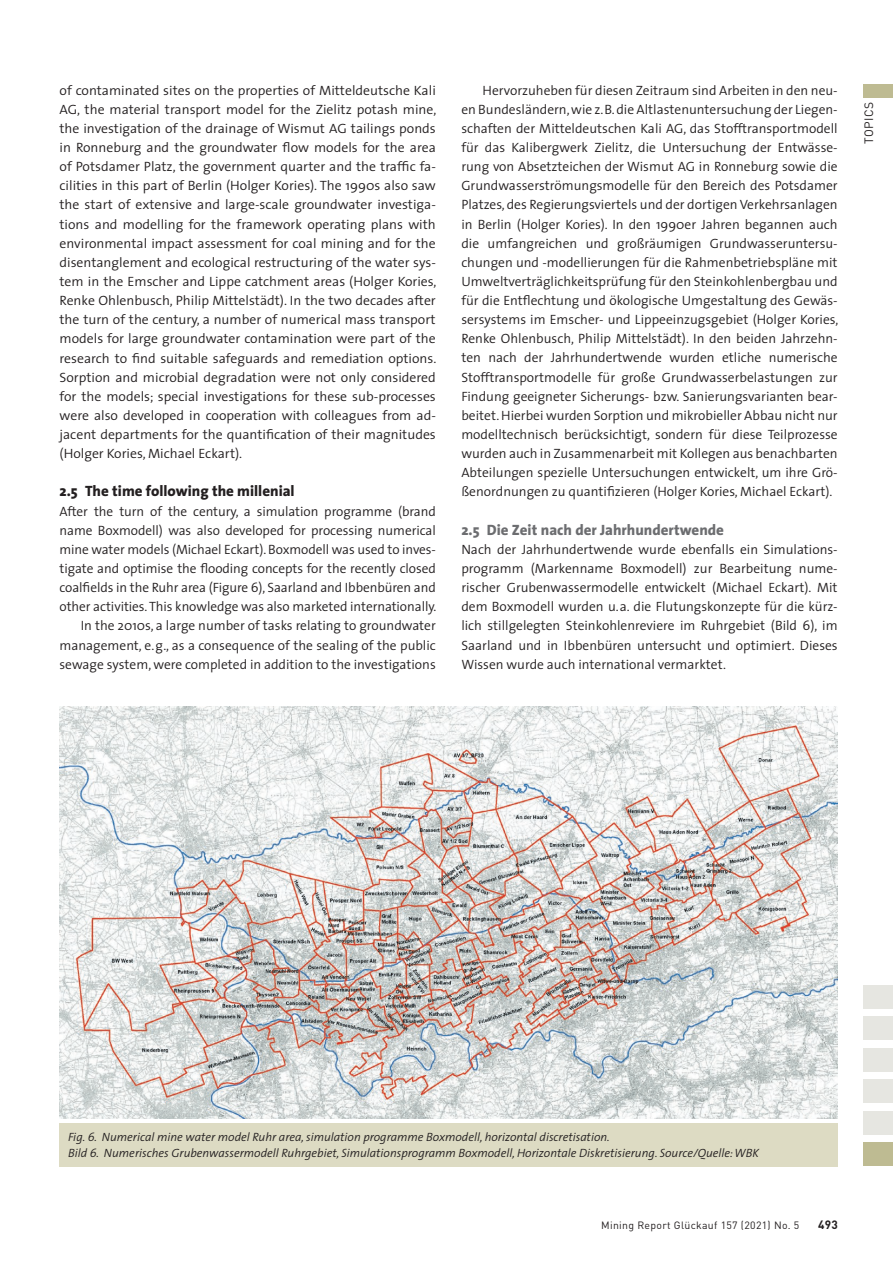
<style>
.page{position:relative;width:893px;height:1263px;background:#fff}
.page>*{position:absolute;margin:0;border:0;box-sizing:border-box;transform-origin:0 0}
.t1{font:800 15px "The Sans";color:#6c6d70}
.t2{font:800 15px "The Sans";color:#231f20}
.t3{font:300 13.5px/19.2px "The Sans";letter-spacing:-.005em;color:#231f20;text-align:justify}
.t4{font:italic 300 12px/16.5px "The Sans";color:#231f20}
.t5{font:12px "DIN";letter-spacing:.03em;color:#231f20}
.t6{font:700 12px "DIN";color:#231f20}
.t7{font:10.5px "DIN";letter-spacing:.03em;color:#231f20}
</style>
<div class="page">
<div style="left:863px;top:84px;width:30px;height:13px;background:#bebb92"></div>
<div style="left:863px;top:1016px;width:30px;height:24px;background:#e6e6e1"></div>
<div style="left:863px;top:985px;width:30px;height:24px;background:#e6e6e1"></div>
<div style="left:863px;top:1048px;width:30px;height:24px;background:#e6e6e1"></div>
<div style="left:863px;top:1079px;width:30px;height:24px;background:#e6e6e1"></div>
<div style="left:863px;top:1111px;width:30px;height:24px;background:#e6e6e1"></div>
<div style="left:863px;top:1142px;width:30px;height:24px;background:#bebb92"></div>
<img style="left:60px;top:706px;width:778px;height:413px">
<div style="left:60px;top:1123px;width:778px;height:43px;background:#dddbc3"></div>
<p class="t3" style="left:60px;top:80px;width:378px">of contaminated sites on the properties of Mitteldeutsche Kali AG, the material transport model for the Zielitz potash mine, the investigation of the drainage of Wismut AG tailings ponds in Ronneburg and the groundwater flow models for the area of Potsdamer Platz, the government quarter and the traffic fa&shy;cilities in this part of Berlin (Holger Kories). The 1990s also saw the start of extensive and large-scale groundwater investiga&shy;tions and modelling for the framework operating plans with environmental impact assessment for coal mining and for the disentanglement and ecological restructuring of the water sys&shy;tem in the Emscher and Lippe catchment areas (Holger Kories, Renke Ohlenbusch, Philip Mittelstädt). In the two decades after the turn of the century, a number of numerical mass transport models for large groundwater contamination were part of the research to find suitable safeguards and remediation options.<br>Sorption and microbial degradation were not only considered for the models; special investigations for these sub-processes were also developed in cooperation with colleagues from ad&shy;jacent departments for the quantification of their magnitudes (Holger Kories, Michael Eckart).</p>
<p class="t2" style="left:60px;top:479px;width:237px">2.5 The time following the millenial</p>
<p class="t3" style="left:60px;top:501px;width:378px;text-align:right">After the turn of the century, a simulation programme (brand name Boxmodell) was also developed for processing numerical mine water models (Michael Eckart). Boxmodell was used to inves&shy;tigate and optimise the flooding concepts for the recently closed coalfields in the Ruhr area (Figure 6), Saarland and Ibbenbüren and other activities. This knowledge was also marketed internationally.<br>In the 2010s, a large number of tasks relating to groundwater management, e.g., as a consequence of the sealing of the public sewage system, were completed in addition to the investigations</p>
<p class="t3" style="left:461px;top:80px;width:378px;text-indent:21px">Hervorzuheben für diesen Zeitraum sind Arbeiten in den neu&shy;en Bundesländern, wie z.B. die Altlastenuntersuchung der Liegen&shy;schaften der Mitteldeutschen Kali AG, das Stofftransportmodell für das Kalibergwerk Zielitz, die Untersuchung der Entwässe&shy;rung von Absetzteichen der Wismut AG in Ronneburg sowie die Grundwasserströmungsmodelle für den Bereich des Potsdamer Platzes, des Regierungsviertels und der dortigen Verkehrsanlagen in Berlin (Holger Kories). In den 1990er Jahren begannen auch die umfangreichen und großräumigen Grundwasseruntersu&shy;chungen und -modellierungen für die Rahmenbetriebspläne mit Umweltverträglichkeitsprüfung für den Steinkohlenbergbau und für die Entflechtung und ökologische Umgestaltung des Gewäs&shy;sersystems im Emscher- und Lippeeinzugsgebiet (Holger Kories, Renke Ohlenbusch, Philip Mittelstädt). In den beiden Jahrzehn&shy;ten nach der Jahrhundertwende wurden etliche numerische Stofftransportmodelle für große Grundwasserbelastungen zur Findung geeigneter Sicherungs- bzw. Sanierungsvarianten bear&shy;beitet. Hierbei wurden Sorption und mikrobieller Abbau nicht nur modelltechnisch berücksichtigt, sondern für diese Teilprozesse wurden auch in Zusammenarbeit mit Kollegen aus benachbarten Abteilungen spezielle Untersuchungen entwickelt, um ihre Grö&shy;ßenordnungen zu quantifizieren (Holger Kories, Michael Eckart).</p>
<p class="t1" style="left:461px;top:517px;width:264px">2.5 Die Zeit nach der Jahrhundertwende</p>
<p class="t3" style="left:461px;top:539px;width:378px">Nach der Jahrhundertwende wurde ebenfalls ein Simulations&shy;programm (Markenname Boxmodell) zur Bearbeitung nume&shy;rischer Grubenwassermodelle entwickelt (Michael Eckart). Mit dem Boxmodell wurden u.a. die Flutungskonzepte für die kürz&shy;lich stillgelegten Steinkohlenreviere im Ruhrgebiet (Bild 6), im Saarland und in Ibbenbüren untersucht und optimiert. Dieses Wissen wurde auch international vermarktet.</p>
<p class="t5" style="left:861px;top:144px;width:43px;rotate:-90deg">TOPICS</p>
<p class="t4" style="left:68px;top:1128px;width:693px">Fig. 6. Numerical mine water model Ruhr area, simulation programme Boxmodell, horizontal discretisation.<br>Bild 6. Numerisches Grubenwassermodell Ruhrgebiet, Simulationsprogramm Boxmodell, Horizontale Diskretisierung. Source/Quelle: WBK</p>
<p class="t7" style="left:601px;top:1218px;width:200px">Mining Report Glückauf 157 (2021) No. 5</p>
<p class="t6" style="left:818px;top:1217px;width:21px">493</p>
</div>
